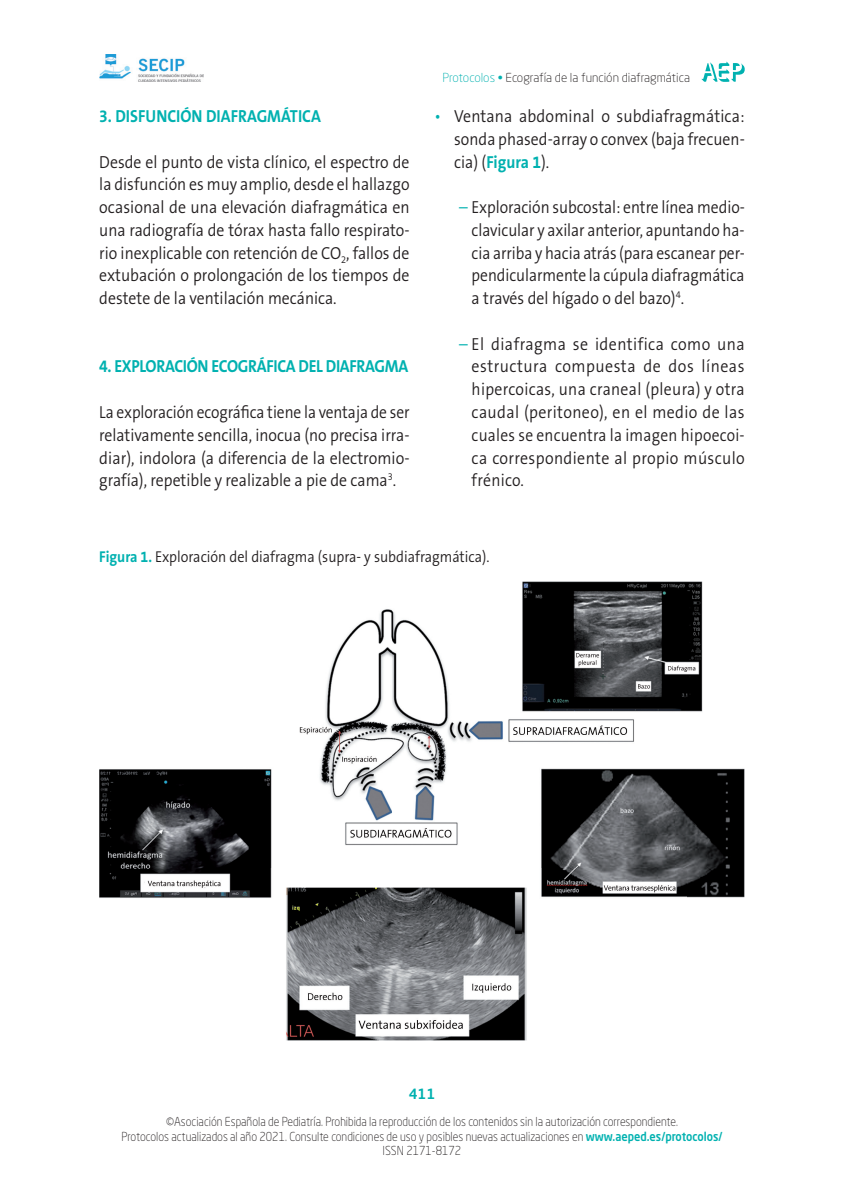
<style>
.page{position:relative;width:844px;height:1191px;background:#fff}
.page>*{position:absolute;margin:0;border:0;box-sizing:border-box;transform-origin:0 0}
.t1{font:300 17.5px/22.8px "The Sans B Plus W4";color:#231f20;text-align:justify;scale:.91 1}
.t2{font:300 17.5px/22.8px "The Sans B Plus W4";color:#231f20;text-align:justify;scale:.9 1}
.t3{font:300 17.5px/22.8px "The Sans B Plus W4";color:#231f20;text-align:justify;scale:.89 1}
.t4{font:300 17.5px/22.8px "The Sans B Plus W4";color:#231f20;text-align:justify;scale:.88 1}
.t5{font:700 17.5px "The Sans B Plus W7";letter-spacing:-.02em;color:#00b1b0;scale:.9 1}
.t6{font:700 17.5px "The Sans B Plus W7";color:#00b1b0;scale:.9 1}
.t7{font:300 15.75px "The Sans B Plus W4";color:#231f20;scale:.9 1}
.t8{font:500 14px "Neo Sans Std";color:#00b1b0}
.t9{font:300 12.25px/14.7px "Neo Sans Std";color:#231f20;text-align:center;scale:.9 1}
.t10{font:300 12.25px "Neo Sans Std";color:#231f20}
.s1{color:#00b1b0}
.s2{font-family:"The Sans B Plus W7";font-weight:700;color:#00b1b0}
.s3{font-weight:500;color:#00b1b0}
</style>
<div class="page">
<svg style="left:701px;top:61px;width:43px;height:21px"></svg>
<img style="left:99px;top:54px;width:104px;height:28px">
<img style="left:99px;top:581px;width:645px;height:459px">
<p class="t6" style="left:99px;top:105px;width:248px">3. DISFUNCIÓN DIAFRAGMÁTICA</p>
<p class="t2" style="left:99px;top:150px;width:346px">Desde el punto de vista clínico, el espectro de la disfunción es muy amplio, desde el hallazgo ocasional de una elevación diafragmática en una radiografía de tórax hasta fallo respirato&shy;rio inexplicable con retención de CO<sub>2</sub>, fallos de extubación o prolongación de los tiempos de destete de la ventilación mecánica.</p>
<p class="t5" style="left:99px;top:355px;width:345px">4. EXPLORACIÓN ECOGRÁFICA DEL DIAFRAGMA</p>
<p class="t4" style="left:99px;top:401px;width:354px">La exploración ecográfica tiene la ventaja de ser relativamente sencilla, inocua (no precisa irra&shy;diar), indolora (a diferencia de la electromio&shy;grafía), repetible y realizable a pie de cama<sup>3</sup>.</p>
<p class="t10" style="left:442px;top:70px;width:249px"><span class="s1">Protocolos •</span> Ecografía de la función diafragmática</p>
<p class="t1" style="left:454px;top:105px;width:321px;text-indent:-20px"><span class="s1">•</span> Ventana abdominal o subdiafragmática: sonda phased-array o convex (baja frecuen&shy;cia) (<span class="s2">Figura 1</span>).</p>
<p class="t3" style="left:471px;top:196px;width:308px;text-indent:-12px"><span class="s1">–</span> Exploración subcostal: entre línea medio&shy;clavicular y axilar anterior, apuntando ha&shy;cia arriba y hacia atrás (para escanear per&shy;pendicularmente la cúpula diafragmática a través del hígado o del bazo)<sup>4</sup>.</p>
<p class="t1" style="left:471px;top:332px;width:301px;text-indent:-12px"><span class="s1">–</span> El diafragma se identifica como una estructura compuesta de dos líneas hipercoicas, una craneal (pleura) y otra caudal (peritoneo), en el medio de las cuales se encuentra la imagen hipoecoi&shy;ca correspondiente al propio músculo frénico.</p>
<p class="t7" style="left:99px;top:547px;width:435px"><span class="s2">Figura 1.</span> Exploración del diafragma (supra- y subdiafragmática).</p>
<p class="t8" style="left:408px;top:1085px;width:28px">411</p>
<p class="t9" style="left:121px;top:1114px;width:669px">©Asociación Española de Pediatría. Prohibida la reproducción de los contenidos sin la autorización correspondiente.<br>Protocolos actualizados al año 2021. Consulte condiciones de uso y posibles nuevas actualizaciones en <span class="s3">www.aeped.es/protocolos/<br></span>ISSN 2171-8172</p>
</div>
